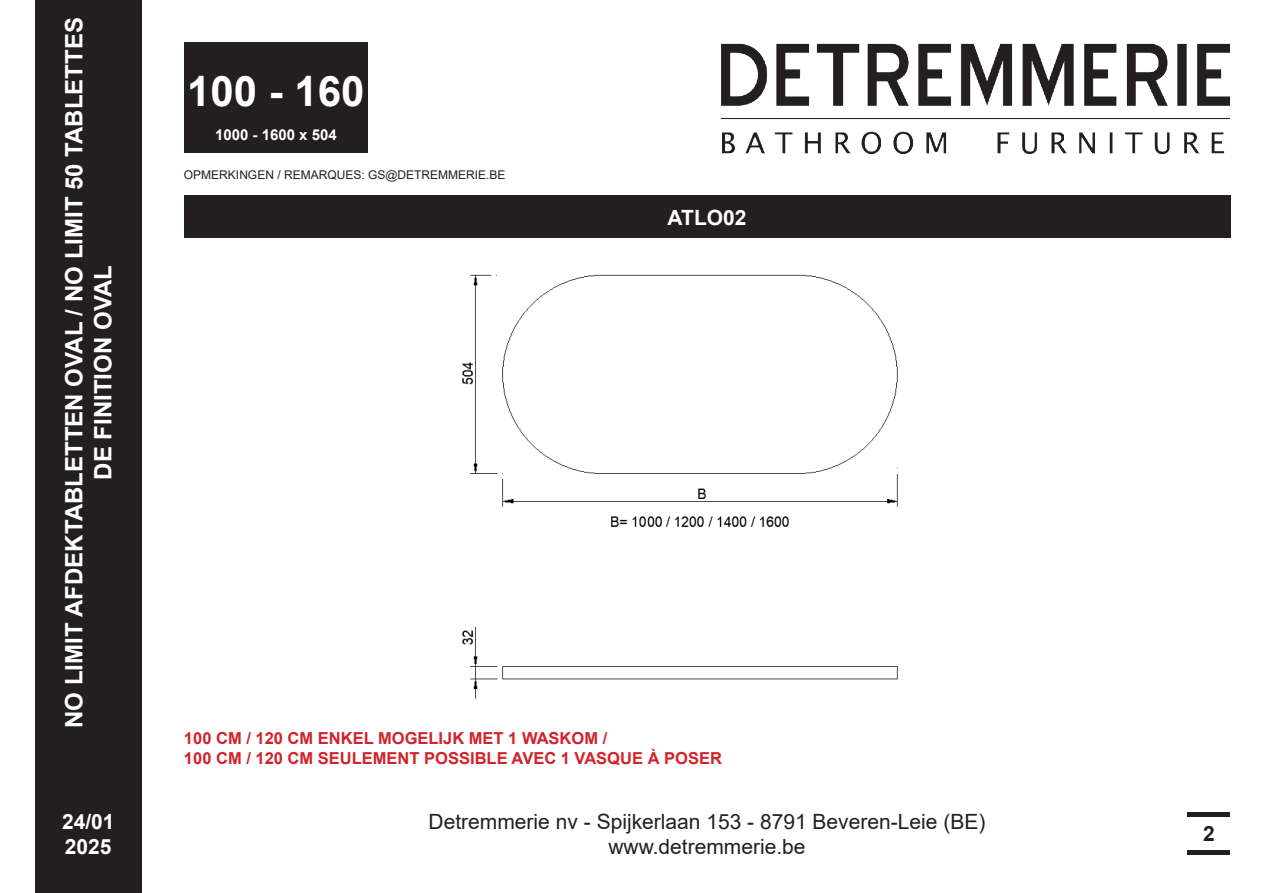
<style>
.page{position:relative;width:1263px;height:893px;background:#fff}
.page>*{position:absolute;margin:0;border:0;box-sizing:border-box;transform-origin:0 0}
.t1{font:700 42px "Arial";color:#fff}
.t2{font:700 24px/28.8px "Arial";color:#fff;text-align:center}
.t3{font:21px/25.2px "Arial";color:#231f20;text-align:center}
.t4{font:700 21px/25.2px "Arial";color:#fff}
.t5{font:700 21px "Arial";color:#231f20}
.t6{font:700 16.5px/19.8px "Arial";color:#d1232a}
.t7{font:700 15px "Arial";color:#fff}
.t8{font:12px "Arial";color:#231f20}
</style>
<div class="page">
<div style="left:35px;top:0;width:106px;height:893px;background:#231f20"></div>
<img style="left:720px;top:43px;width:510px;height:110px">
<div style="left:1187px;top:812px;width:43px;height:5px;background:#231f20"></div>
<div style="left:1187px;top:850px;width:43px;height:5px;background:#231f20"></div>
<div style="left:184px;top:196px;width:1046px;height:42px;background:#231f20"></div>
<div style="left:184px;top:43px;width:184px;height:110px;background:#231f20"></div>
<img style="left:462px;top:274px;width:436px;height:425px">
<h2 class="t2" style="left:60px;top:728px;width:712px;rotate:-90deg">NO LIMIT AFDEKTABLETTEN OVAL / NO LIMIT 50 TABLETTES<br>DE FINITION OVAL</h2>
<p class="t4" style="left:62px;top:809px;width:54px">24/01<br>2025</p>
<p class="t1" style="left:187px;top:61px;width:179px">100 - 160</p>
<p class="t7" style="left:215px;top:124px;width:123px">1000 - 1600 x 504</p>
<p class="t8" style="left:184px;top:166px;width:323px">OPMERKINGEN / REMARQUES: GS@DETREMMERIE.BE</p>
<p class="t4" style="left:667px;top:205px;width:80px">ATLO02</p>
<p class="t6" style="left:184px;top:729px;width:539px">100 CM / 120 CM ENKEL MOGELIJK MET 1 WASKOM /<br>100 CM / 120 CM SEULEMENT POSSIBLE AVEC 1 VASQUE À POSER</p>
<p class="t3" style="left:429px;top:808px;width:558px">Detremmerie nv - Spijkerlaan 153 - 8791 Beveren-Leie (BE) www.detremmerie.be</p>
<p class="t5" style="left:1203px;top:819px;width:13px">2</p>
</div>
